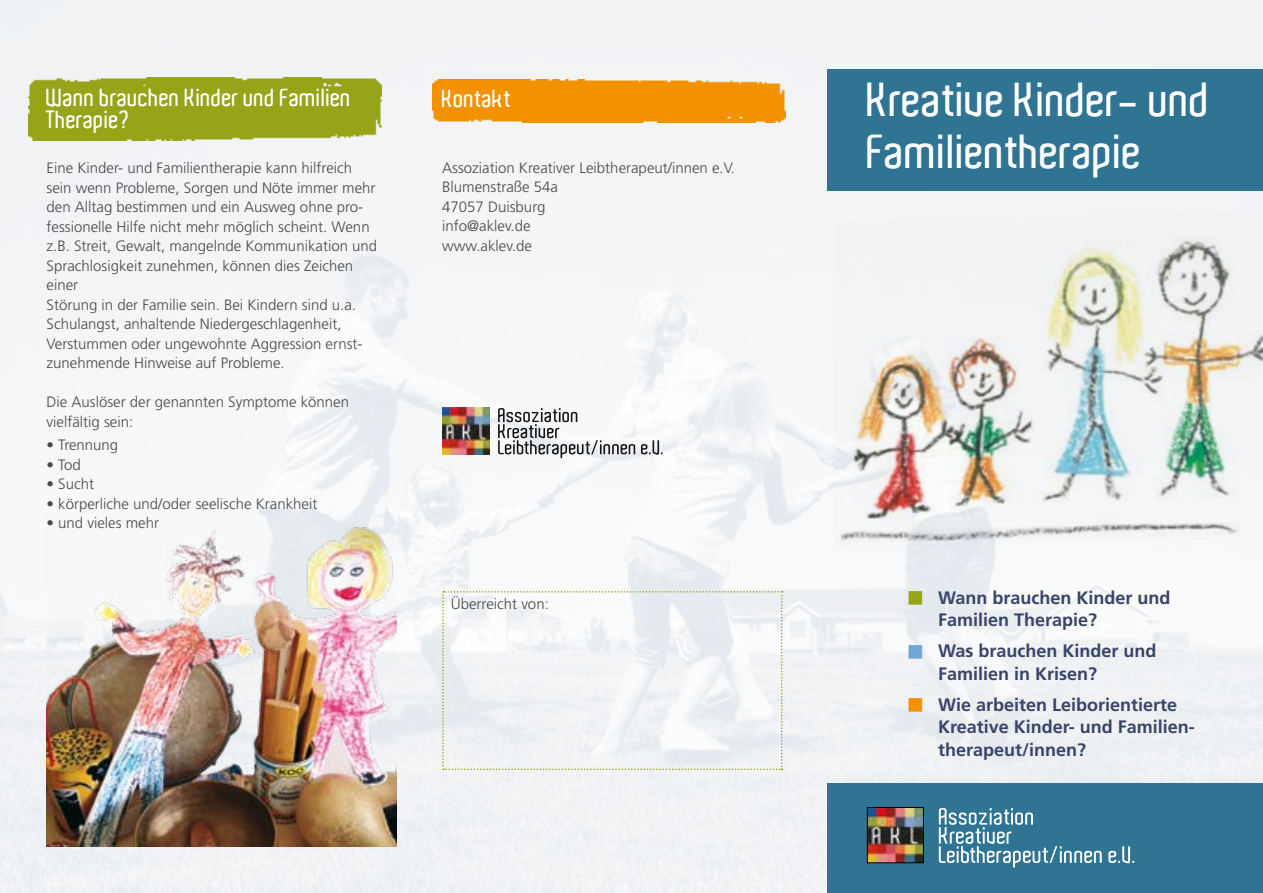
<style>
.page{position:relative;width:1263px;height:893px;background:#f3f4f6}
.page>*{position:absolute;margin:0;border:0;box-sizing:border-box;transform-origin:0 0}
.t1{font:600 46.5px/52.5px "Aldo";color:#fff}
.t2{font:600 24px/22.5px "Aldo";color:#fff}
.t3{font:700 18px/22.5px "Frutiger LT Std";color:#394469}
.t4{font:300 15px/19.5px "Frutiger LT Std";color:#48494b}
</style>
<div class="page">
<img style="left:833px;top:211px;width:430px;height:338px">
<div style="left:433px;top:79px;width:353px;height:43px;background:#f29200"></div>
<svg style="left:442px;top:591px;width:341px;height:179px"></svg>
<div style="left:827px;top:784px;width:436px;height:109px;background:#2f7593"></div>
<img style="left:869px;top:809px;width:53px;height:52px">
<div style="left:867px;top:807px;width:57px;height:56px;border:1px solid #000"></div>
<div style="left:827px;top:69px;width:436px;height:122px;background:#2f7593"></div>
<svg style="left:939px;top:808px;width:195px;height:59px"></svg>
<img style="left:442px;top:408px;width:48px;height:46px">
<svg style="left:498px;top:408px;width:165px;height:50px"></svg>
<div style="left:29px;top:78px;width:353px;height:62px;background:#96a418"></div>
<img style="left:47px;top:513px;width:349px;height:333px">
<svg style="left:909px;top:591px;width:13px;height:14px"></svg>
<svg style="left:909px;top:645px;width:13px;height:13px"></svg>
<svg style="left:909px;top:698px;width:13px;height:14px"></svg>
<h2 class="t2" style="left:47px;top:86px;width:306px">Wann brauchen Kinder und Familien<br>Therapie?</h2>
<p class="t4" style="left:47px;top:158px;width:332px">Eine Kinder- und Familientherapie kann hilfreich sein wenn Probleme, Sorgen und Nöte immer mehr den Alltag bestimmen und ein Ausweg ohne pro&shy;fessionelle Hilfe nicht mehr möglich scheint. Wenn z.B. Streit, Gewalt, mangelnde Kommunikation und Sprachlosigkeit zunehmen, können dies Zeichen einer<br>Störung in der Familie sein. Bei Kindern sind u.a.<br>Schulangst, anhaltende Niedergeschlagenheit, Verstummen oder ungewohnte Aggression ernst&shy;zunehmende Hinweise auf Probleme.</p>
<p class="t4" style="left:47px;top:392px;width:304px">Die Auslöser der genannten Symptome können vielfältig sein:</p>
<p class="t4" style="left:47px;top:436px;width:73px">• Trennung</p>
<p class="t4" style="left:47px;top:455px;width:36px">• Tod</p>
<p class="t4" style="left:47px;top:475px;width:49px">• Sucht</p>
<p class="t4" style="left:47px;top:494px;width:272px">• körperliche und/oder seelische Krankheit</p>
<p class="t4" style="left:47px;top:514px;width:114px">• und vieles mehr</p>
<h2 class="t2" style="left:442px;top:87px;width:71px">Kontakt</h2>
<p class="t4" style="left:442px;top:158px;width:294px">Assoziation Kreativer Leibtherapeut/innen e.V.<br>Blumenstraße 54a<br>47057 Duisburg<br>info@aklev.de<br>www.aklev.de</p>
<p class="t4" style="left:451px;top:595px;width:100px">Überreicht von:</p>
<h1 class="t1" style="left:867px;top:73px;width:345px">Kreative Kinder- und<br>Familientherapie</h1>
<p class="t3" style="left:938px;top:586px;width:234px">Wann brauchen Kinder und<br>Familien Therapie?</p>
<p class="t3" style="left:938px;top:640px;width:220px">Was brauchen Kinder und<br>Familien in Krisen?</p>
<p class="t3" style="left:938px;top:693px;width:258px">Wie arbeiten Leiborientierte<br>Kreative Kinder- und Familien&shy;therapeut/innen?</p>
</div>
